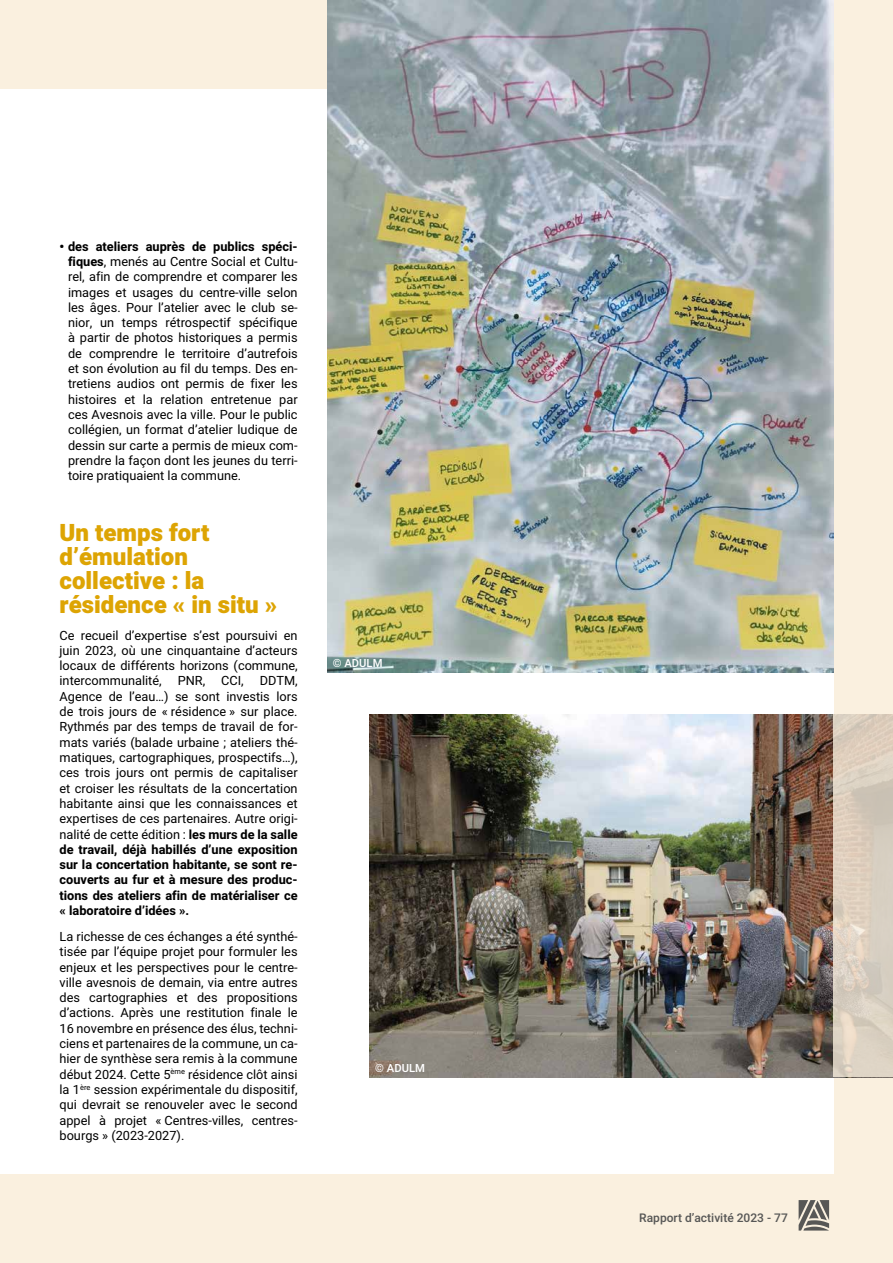
<style>
.page{position:relative;width:893px;height:1263px;background:#faf0df}
.page>*{position:absolute;margin:0;border:0;box-sizing:border-box;transform-origin:0 0}
.t1{font:900 24px/24px "Heebo";color:#dda403}
.t2{font:12.75px/15.3px "Heebo";color:#000;text-align:justify}
.t3{font:500 12px "Heebo";color:#575756}
.t4{font:500 11.25px "Heebo";color:#fff}
.s1{font-weight:900}
.s2{font-weight:700}
</style>
<div class="page">
<div style="left:0;top:89px;width:833px;height:1085px;background:#fff"></div>
<img style="left:327px;top:0;width:506px;height:672px">
<img style="left:370px;top:714px;width:463px;height:363px">
<svg style="left:833px;top:714px;width:60px;height:363px;fill:#dcd0c1"></svg>
<svg style="left:799px;top:1200px;width:30px;height:30px"></svg>
<p class="t2" style="left:68px;top:238px;width:231px;text-indent:-9px"><span class="s1">•</span> <span class="s2">des ateliers auprès de publics spéci&shy;fiques</span>, menés au Centre Social et Cultu&shy;rel, afin de comprendre et comparer les images et usages du centre-ville selon les âges. Pour l’atelier avec le club se&shy;nior, un temps rétrospectif spécifique à partir de photos historiques a permis de comprendre le territoire d’autrefois et son évolution au fil du temps. Des en&shy;tretiens audios ont permis de fixer les histoires et la relation entretenue par ces Avesnois avec la ville. Pour le public collégien, un format d’atelier ludique de dessin sur carte a permis de mieux com&shy;prendre la façon dont les jeunes du terri&shy;toire pratiquaient la commune.</p>
<h1 class="t1" style="left:60px;top:521px;width:219px">Un temps fort d’émulation collective : la résidence « in situ »</h1>
<p class="t2" style="left:60px;top:627px;width:240px">Ce recueil d’expertise s’est poursuivi en juin 2023, où une cinquantaine d’acteurs locaux de différents horizons (commune, intercommunalité,</p>
<p class="t2" style="left:60px;top:673px;width:240px;text-indent:118px">PNR, CCI, DDTM, Agence de l’eau…) se sont investis lors de trois jours de « résidence » sur place.<br>Rythmés par des temps de travail de for&shy;mats variés (balade urbaine ; ateliers thé&shy;matiques, cartographiques, prospectifs…), ces trois jours ont permis de capitaliser et croiser les résultats de la concertation habitante ainsi que les connaissances et expertises de ces partenaires. Autre origi&shy;nalité de cette édition : <span class="s2">les murs de la salle de travail, déjà habillés d’une exposition sur la concertation habitante, se sont re&shy;couverts au fur et à mesure des produc&shy;tions des ateliers afin de matérialiser ce « laboratoire d’idées ».</span></p>
<p class="t2" style="left:60px;top:929px;width:240px">La richesse de ces échanges a été synthé&shy;tisée par l’équipe projet pour formuler les enjeux et les perspectives pour le centre&shy;ville avesnois de demain, via entre autres des cartographies et des propositions d’actions. Après une restitution finale le 16 novembre en présence des élus, techni&shy;ciens et partenaires de la commune, un ca&shy;hier de synthèse sera remis à la commune début 2024. Cette 5<sup>ème</sup> résidence clôt ainsi la 1<sup>ère</sup> session expérimentale du dispositif, qui devrait se renouveler avec le second appel à projet « Centres-villes, centres&shy;bourgs » (2023-2027).</p>
<p class="t4" style="left:333px;top:655px;width:51px">© ADULM</p>
<p class="t4" style="left:375px;top:1060px;width:51px">© ADULM</p>
<p class="t3" style="left:639px;top:1209px;width:150px">Rapport d’activité 2023 - 77</p>
</div>
